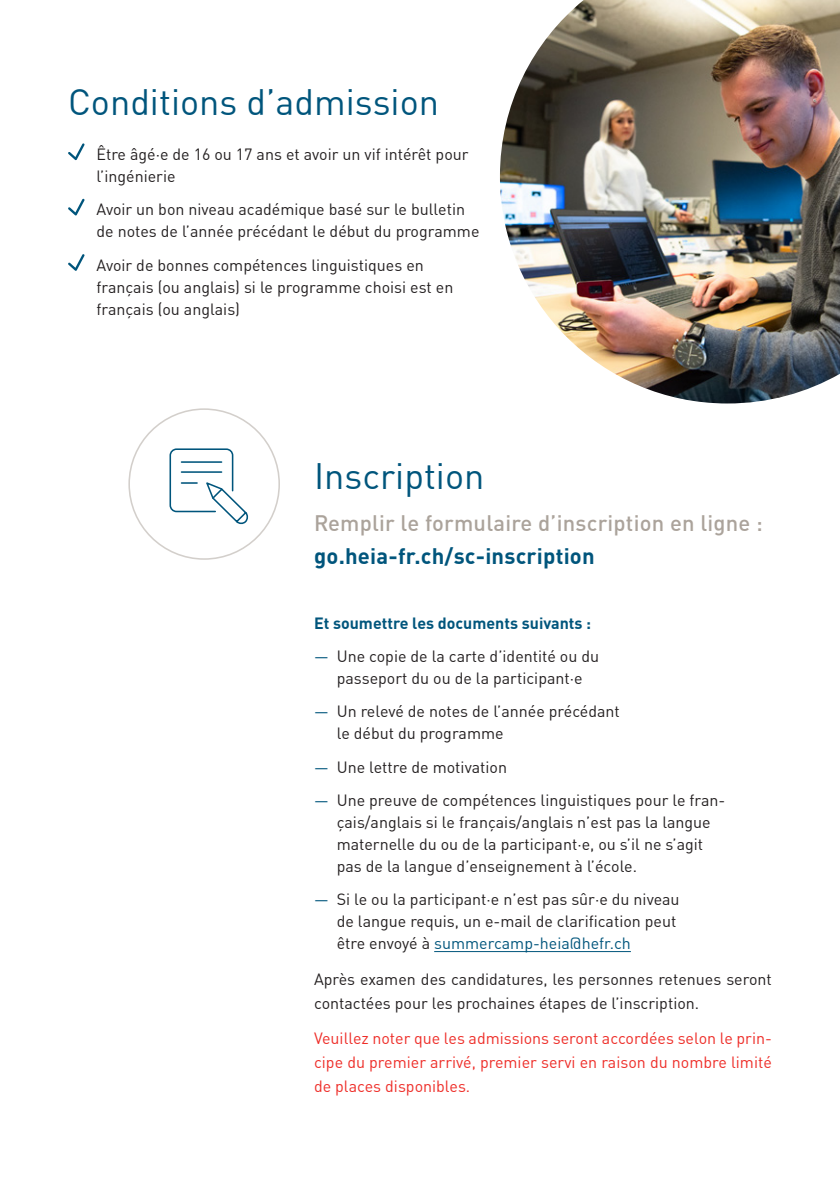
<style>
.page{position:relative;width:840px;height:1191px;background:#fff}
.page>*{position:absolute;margin:0;border:0;box-sizing:border-box;transform-origin:0 0}
.t1{font:36px "DINOT";color:#00557c}
.t2{font:500 22px "DINOT";letter-spacing:.01em;color:#aba39b}
.t3{font:700 22px "DINOT";letter-spacing:.01em;color:#00557c}
.t4{font:16px/22px "DINOT";color:#231f20}
.t5{font:16px/24px "DINOT";color:#ee2d28;text-align:justify}
.t6{font:700 16px "DINOT";color:#00557c}
.s1{color:#00557c}
</style>
<div class="page">
<svg style="left:68px;top:143px;width:17px;height:17px"></svg>
<svg style="left:68px;top:199px;width:17px;height:16px"></svg>
<svg style="left:68px;top:254px;width:17px;height:17px"></svg>
<hr style="left:434px;top:951px;width:196px;height:1px;background:#00557c">
<img style="left:500px;top:0;width:339px;height:403px">
<svg style="left:169px;top:448px;width:79px;height:77px"></svg>
<h1 class="t1" style="left:68px;top:75px;width:372px">Conditions d’admission</h1>
<p class="t4" style="left:96px;top:142px;width:373px">Être âgé·e de 16 ou 17 ans et avoir un vif intérêt pour l’ingénierie</p>
<p class="t4" style="left:96px;top:198px;width:384px">Avoir un bon niveau académique basé sur le bulletin de notes de l’année précédant le début du programme</p>
<p class="t4" style="left:96px;top:253px;width:358px">Avoir de bonnes compétences linguistiques en français (ou anglais) si le programme choisi est en français (ou anglais)</p>
<h1 class="t1" style="left:314px;top:449px;width:172px">Inscription</h1>
<h2 class="t2" style="left:314px;top:506px;width:450px">Remplir le formulaire d’inscription en ligne :</h2>
<h2 class="t3" style="left:314px;top:538px;width:282px">go.heia-fr.ch/sc-inscription</h2>
<p class="t6" style="left:314px;top:610px;width:278px">Et soumettre les documents suivants :</p>
<p class="t4" style="left:314px;top:644px;width:286px;text-align:center"><span class="s1">—</span> Une copie de la carte d’identité ou du passeport du ou de la participant·e</p>
<p class="t4" style="left:336px;top:699px;width:284px;text-indent:-23px"><span class="s1">—</span> Un relevé de notes de l’année précédant le début du programme</p>
<p class="t4" style="left:314px;top:755px;width:194px"><span class="s1">—</span> Une lettre de motivation</p>
<p class="t4" style="left:336px;top:788px;width:390px;text-indent:-23px"><span class="s1">—</span> Une preuve de compétences linguistiques pour le fran&shy;çais/anglais si le français/anglais n’est pas la langue maternelle du ou de la participant·e, ou s’il ne s’agit pas de la langue d’enseignement à l’école.</p>
<p class="t4" style="left:336px;top:887px;width:344px;text-indent:-23px"><span class="s1">—</span> Si le ou la participant·e n’est pas sûr·e du niveau de langue requis, un e-mail de clarification peut être envoyé à <span class="s1">summercamp-heia@hefr.ch</span></p>
<p class="t4" style="left:314px;top:966px;width:459px;line-height:24px">Après examen des candidatures, les personnes retenues seront contactées pour les prochaines étapes de l’inscription.</p>
<p class="t5" style="left:314px;top:1025px;width:459px">Veuillez noter que les admissions seront accordées selon le prin&shy;cipe du premier arrivé, premier servi en raison du nombre limité de places disponibles.</p>
</div>
